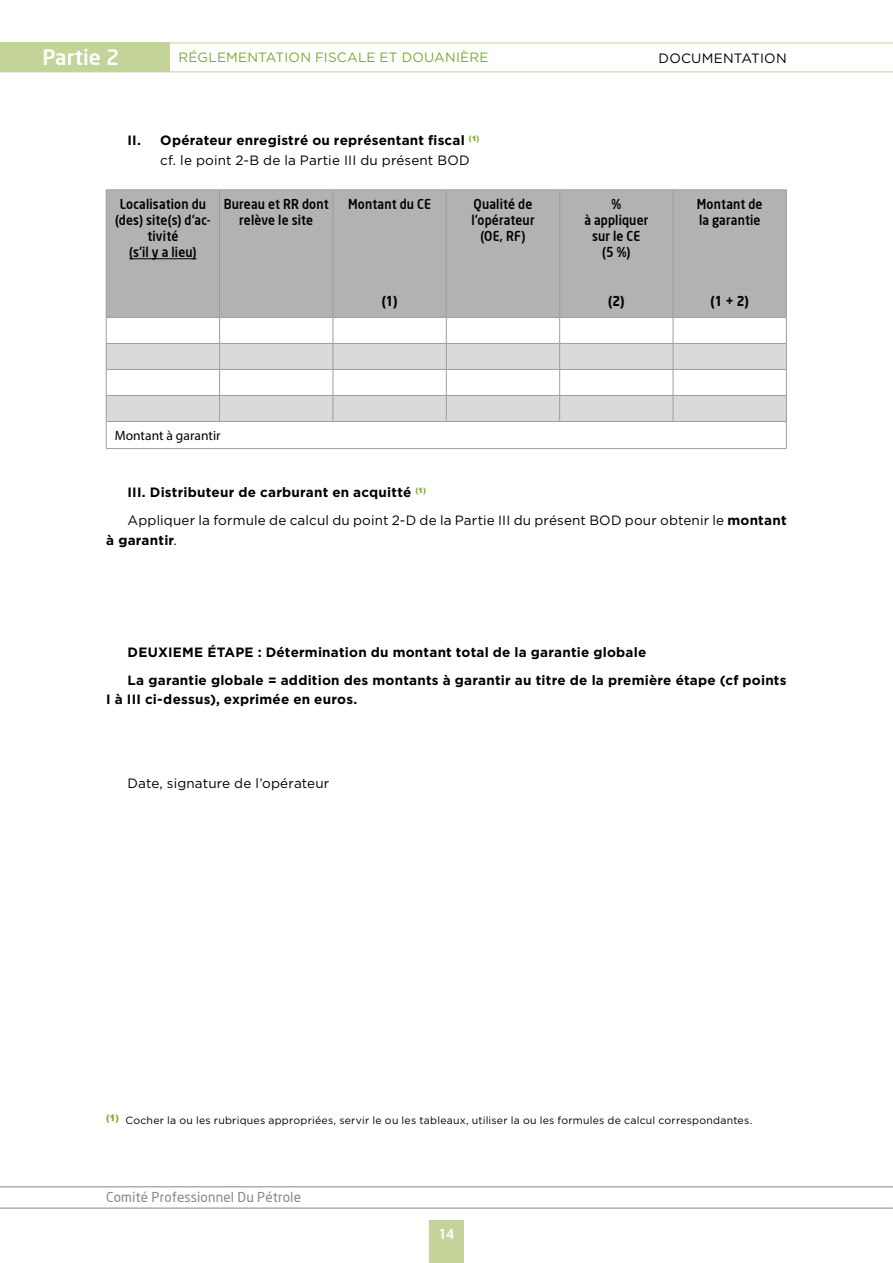
<style>
.page{position:relative;width:893px;height:1263px;background:#fff}
.page>*{position:absolute;margin:0;border:0;box-sizing:border-box;transform-origin:0 0}
.t1{font:500 21px "Neo Sans";color:#fff}
.t2{font:700 13.5px/19.5px "Gotham";letter-spacing:.015em;color:#000}
.t3{font:13.5px/28px "Gotham";letter-spacing:.01em;color:#000}
.t4{font:500 13.5px/16.2px "Neo Sans";letter-spacing:.015em;color:#000;text-align:center;scale:.9 1}
.t5{font:13.5px "Gotham";letter-spacing:.015em;color:#7cab30}
.t6{font:13.5px "Neo Sans";letter-spacing:.01em;color:#878787}
.t7{font:13.5px "Myriad Pro";color:#000}
.t8{font:700 13.5px "Neo Sans";color:#000;scale:.9 1}
.t9{font:500 13.5px "Neo Sans";color:#fff}
.t10{font:10.5px "Gotham";letter-spacing:.02em;color:#000}
.s1{font-weight:400}
.s2{font-weight:700}
</style>
<div class="page">
<hr style="left:0;top:43px;width:893px;height:1px;background:#c4d39a">
<hr style="left:0;top:72px;width:893px;height:1px;background:#c4d39a">
<hr style="left:0;top:1186px;width:893px;height:1px;background:#878787">
<hr style="left:0;top:1208px;width:893px;height:1px;background:#878787">
<div style="left:0;top:43px;width:170px;height:29px;background:#c4d39a"></div>
<div style="left:429px;top:1220px;width:34px;height:43px;background:#c4d39a"></div>
<div style="left:107px;top:191px;width:679px;height:126px;background:#b3b2b2"></div>
<svg style="left:107px;top:344px;width:679px;height:77px;fill:#dadada"></svg>
<hr style="left:219px;top:190px;width:1px;height:127px;background:#9d9d9c">
<hr style="left:333px;top:190px;width:1px;height:127px;background:#9d9d9c">
<hr style="left:446px;top:190px;width:1px;height:127px;background:#9d9d9c">
<hr style="left:559px;top:190px;width:1px;height:127px;background:#9d9d9c">
<hr style="left:673px;top:190px;width:1px;height:127px;background:#9d9d9c">
<hr style="left:106px;top:317px;width:114px;height:1px;background:#9d9d9c">
<hr style="left:220px;top:317px;width:113px;height:1px;background:#9d9d9c">
<hr style="left:333px;top:317px;width:113px;height:1px;background:#9d9d9c">
<hr style="left:446px;top:317px;width:114px;height:1px;background:#9d9d9c">
<hr style="left:560px;top:317px;width:113px;height:1px;background:#9d9d9c">
<hr style="left:673px;top:317px;width:113px;height:1px;background:#9d9d9c">
<hr style="left:106px;top:343px;width:114px;height:1px;background:#9d9d9c">
<hr style="left:220px;top:343px;width:113px;height:1px;background:#9d9d9c">
<hr style="left:333px;top:343px;width:113px;height:1px;background:#9d9d9c">
<hr style="left:446px;top:343px;width:114px;height:1px;background:#9d9d9c">
<hr style="left:560px;top:343px;width:113px;height:1px;background:#9d9d9c">
<hr style="left:673px;top:343px;width:113px;height:1px;background:#9d9d9c">
<hr style="left:106px;top:369px;width:114px;height:1px;background:#9d9d9c">
<hr style="left:220px;top:369px;width:113px;height:1px;background:#9d9d9c">
<hr style="left:333px;top:369px;width:113px;height:1px;background:#9d9d9c">
<hr style="left:446px;top:369px;width:114px;height:1px;background:#9d9d9c">
<hr style="left:560px;top:369px;width:113px;height:1px;background:#9d9d9c">
<hr style="left:673px;top:369px;width:113px;height:1px;background:#9d9d9c">
<hr style="left:106px;top:395px;width:114px;height:1px;background:#9d9d9c">
<hr style="left:220px;top:395px;width:113px;height:1px;background:#9d9d9c">
<svg style="left:219px;top:318px;width:1px;height:103px"></svg>
<hr style="left:333px;top:395px;width:113px;height:1px;background:#9d9d9c">
<svg style="left:333px;top:318px;width:1px;height:103px"></svg>
<hr style="left:446px;top:395px;width:114px;height:1px;background:#9d9d9c">
<svg style="left:446px;top:318px;width:1px;height:103px"></svg>
<hr style="left:560px;top:395px;width:113px;height:1px;background:#9d9d9c">
<svg style="left:559px;top:318px;width:1px;height:103px"></svg>
<hr style="left:673px;top:395px;width:113px;height:1px;background:#9d9d9c">
<svg style="left:673px;top:318px;width:1px;height:103px"></svg>
<hr style="left:106px;top:421px;width:114px;height:1px;background:#9d9d9c">
<hr style="left:220px;top:421px;width:113px;height:1px;background:#9d9d9c">
<hr style="left:333px;top:421px;width:113px;height:1px;background:#9d9d9c">
<hr style="left:446px;top:421px;width:114px;height:1px;background:#9d9d9c">
<hr style="left:560px;top:421px;width:113px;height:1px;background:#9d9d9c">
<hr style="left:673px;top:421px;width:113px;height:1px;background:#9d9d9c">
<hr style="left:106px;top:190px;width:114px;height:1px;background:#9d9d9c">
<hr style="left:106px;top:190px;width:1px;height:127px;background:#9d9d9c">
<hr style="left:220px;top:190px;width:113px;height:1px;background:#9d9d9c">
<hr style="left:333px;top:190px;width:113px;height:1px;background:#9d9d9c">
<hr style="left:446px;top:190px;width:114px;height:1px;background:#9d9d9c">
<hr style="left:560px;top:190px;width:113px;height:1px;background:#9d9d9c">
<hr style="left:673px;top:190px;width:114px;height:1px;background:#9d9d9c">
<hr style="left:786px;top:190px;width:1px;height:127px;background:#9d9d9c">
<svg style="left:106px;top:317px;width:1px;height:131px"></svg>
<svg style="left:786px;top:317px;width:1px;height:131px"></svg>
<hr style="left:106px;top:448px;width:114px;height:1px;background:#9d9d9c">
<hr style="left:220px;top:448px;width:113px;height:1px;background:#9d9d9c">
<hr style="left:333px;top:448px;width:113px;height:1px;background:#9d9d9c">
<hr style="left:446px;top:448px;width:114px;height:1px;background:#9d9d9c">
<hr style="left:560px;top:448px;width:113px;height:1px;background:#9d9d9c">
<hr style="left:673px;top:448px;width:114px;height:1px;background:#9d9d9c">
<hr style="left:129px;top:258px;width:68px;height:1px;background:#000">
<h1 class="t1" style="left:43px;top:44px;width:78px">Partie 2</h1>
<p class="t5" style="left:179px;top:49px;width:311px">RÉGLEMENTATION FISCALE ET DOUANIÈRE</p>
<p class="t3" style="left:659px;top:44px;width:130px">DOCUMENTATION</p>
<p class="t2" style="left:160px;top:130px;width:321px;text-indent:-33px">II. Opérateur enregistré ou représentant fiscal <sup>(1) </sup><span class="s1">cf. le point 2-B de la Partie III du présent BOD</span></p>
<p class="t4" style="left:115px;top:195px;width:108px">Localisation du (des) site(s) d’ac&shy;tivité<br>(s’il y a lieu)</p>
<p class="t4" style="left:224px;top:195px;width:118px">Bureau et RR dont relève le site</p>
<p class="t4" style="left:348px;top:195px;width:94px">Montant du CE</p>
<p class="t8" style="left:382px;top:292px;width:19px">(1)</p>
<p class="t4" style="left:471px;top:195px;width:72px">Qualité de l’opérateur (OE, RF)</p>
<p class="t4" style="left:584px;top:195px;width:73px">%<br>à appliquer sur le CE<br>(5 %)</p>
<p class="t8" style="left:608px;top:292px;width:20px">(2)</p>
<p class="t7" style="left:115px;top:427px;width:107px">Montant à garantir</p>
<p class="t4" style="left:697px;top:195px;width:74px;text-align:left">Montant de la garantie</p>
<p class="t8" style="left:711px;top:292px;width:44px">(1 + 2)</p>
<p class="t3" style="left:128px;top:478px;width:661px"><span class="s2">III. Distributeur de carburant en acquitté</span> <sup>(1)<br></sup>Appliquer la formule de calcul du point 2-D de la Partie III du présent BOD pour obtenir le <span class="s2">montant</span></p>
<p class="t2" style="left:106px;top:530px;width:72px">à garantir<span class="s1">.</span></p>
<p class="t2" style="left:128px;top:638px;width:660px;line-height:28px">DEUXIEME ÉTAPE : Détermination du montant total de la garantie globale<br>La garantie globale = addition des montants à garantir au titre de la première étape (cf points</p>
<p class="t2" style="left:106px;top:689px;width:253px">I à III ci-dessus), exprimée en euros.</p>
<p class="t3" style="left:128px;top:769px;width:203px">Date, signature de l’opérateur</p>
<p class="t10" style="left:106px;top:1113px;width:647px"><sup>(1)</sup> Cocher la ou les rubriques appropriées, servir le ou les tableaux, utiliser la ou les formules de calcul correspondantes.</p>
<p class="t6" style="left:106px;top:1189px;width:196px">Comité Professionnel Du Pétrole</p>
<p class="t9" style="left:438px;top:1226px;width:18px">14</p>
</div>
